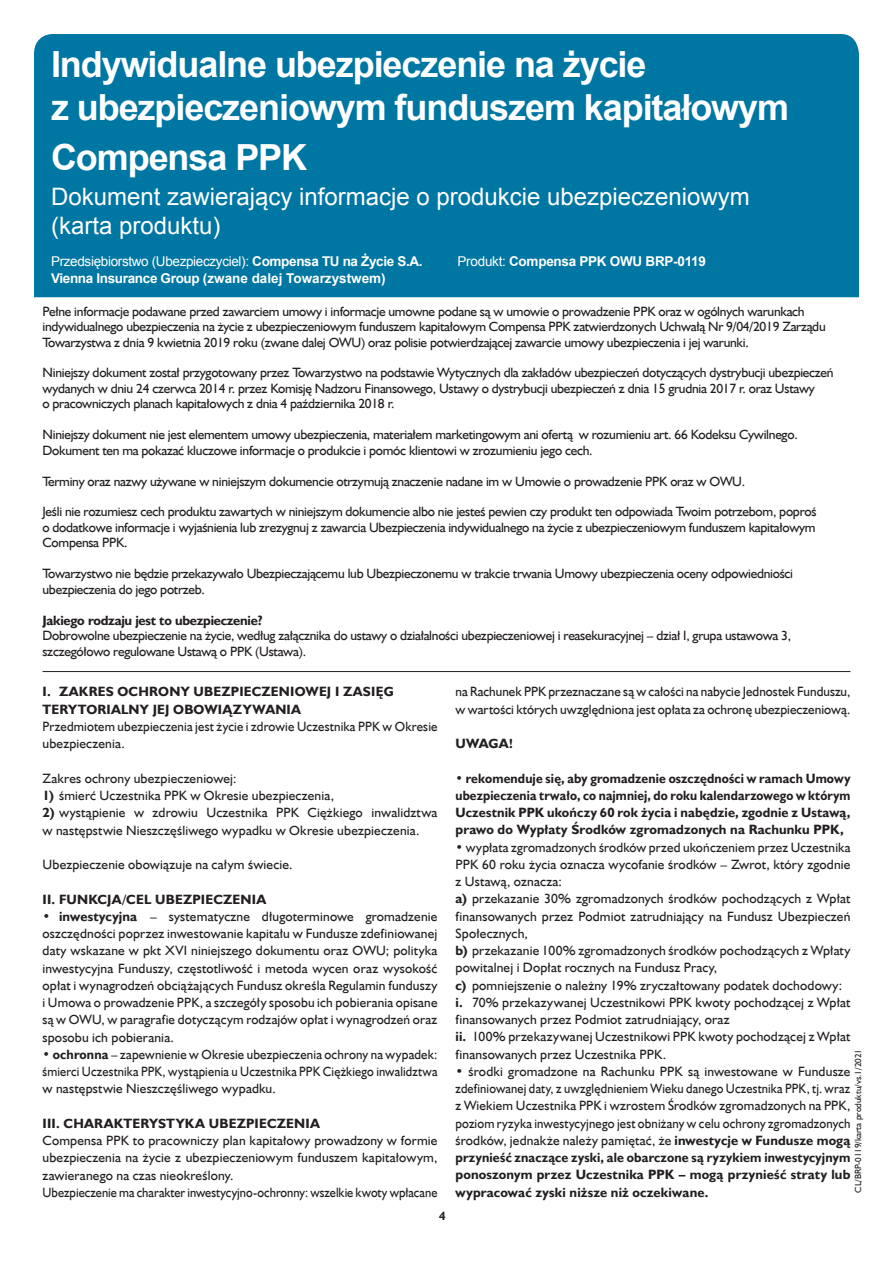
<style>
.page{position:relative;width:893px;height:1263px;background:#fff}
.page>*{position:absolute;margin:0;border:0;box-sizing:border-box;transform-origin:0 0}
.t1{font:700 36px/43.2px "Arial";letter-spacing:-.03em;color:#fff}
.t2{font:24px/28.8px "Arial";color:#fff}
.t3{font:13.5px/17.2px "Humanst 521 EU";letter-spacing:-.01em;color:#231f20}
.t4{font:13.5px/17.2px "Humanst 521 EU";letter-spacing:.01em;color:#231f20}
.t5{font:700 13.5px/17.2px "Humanst 521 EU";letter-spacing:.015em;color:#231f20;text-align:justify;scale:.94 1}
.t6{font:13.5px/17.2px "Humanst 521 EU";letter-spacing:-.01em;color:#231f20;text-align:justify;scale:.96 1}
.t7{font:700 13.5px/17.2px "Humanst 521 EU";letter-spacing:.015em;color:#231f20}
.t8{font:13.5px/17.2px "Humanst 521 EU";letter-spacing:.01em;color:#231f20;scale:.96 1}
.t9{font:700 13.5px "Arial";letter-spacing:-.02em;color:#fff}
.t10{font:13.5px "Arial";letter-spacing:-.025em;color:#fff}
.t11{font:700 13.5px "Humanst 521 EU";letter-spacing:-.02em;color:#231f20}
.t12{font:700 12px "Humanst 521 EU";color:#231f20}
.t13{font:9px "Humanst 521 EU";color:#231f20}
.s1{font-weight:700}
.s2{font-weight:400}
</style>
<div class="page">
<hr style="left:43px;top:671px;width:807px;height:1px;background:#231f20">
<div style="left:34px;top:34px;width:825px;height:263px;background:#0076a3"></div>
<h1 class="t1" style="left:51px;top:44px;width:740px">Indywidualne ubezpieczenie na życie<br>z ubezpieczeniowym funduszem kapitałowym</h1>
<h1 class="t1" style="left:51px;top:137px;width:258px">Compensa PPK</h1>
<h2 class="t2" style="left:51px;top:183px;width:700px">Dokument zawierający informacje o produkcie ubezpieczeniowym (karta produktu)</h2>
<p class="t10" style="left:51px;top:253px;width:373px">Przedsiębiorstwo (Ubezpieczyciel): <span class="s1">Compensa TU na Życie S.A.</span></p>
<p class="t9" style="left:458px;top:253px;width:250px"><span class="s2">Produkt:</span> Compensa PPK OWU BRP-0119</p>
<p class="t9" style="left:51px;top:269px;width:336px">Vienna Insurance Group (zwane dalej Towarzystwem)</p>
<p class="t3" style="left:43px;top:303px;width:785px;line-height:15.5px">Pełne informacje podawane przed zawarciem umowy i informacje umowne podane są w umowie o prowadzenie PPK oraz w ogólnych warunkach indywidualnego ubezpieczenia na życie z ubezpieczeniowym funduszem kapitałowym Compensa PPK zatwierdzonych Uchwałą Nr 9/04/2019 Zarządu<br>Towarzystwa z dnia 9 kwietnia 2019 roku (zwane dalej OWU) oraz polisie potwierdzającej zawarcie umowy ubezpieczenia i jej warunki.</p>
<p class="t3" style="left:43px;top:365px;width:793px;line-height:15.5px">Niniejszy dokument został przygotowany przez Towarzystwo na podstawie Wytycznych dla zakładów ubezpieczeń dotyczących dystrybucji ubezpieczeń wydanych w dniu 24 czerwca 2014 r. przez Komisję Nadzoru Finansowego, Ustawy o dystrybucji ubezpieczeń z dnia 15 grudnia 2017 r. oraz Ustawy<br>o pracowniczych planach kapitałowych z dnia 4 października 2018 r.</p>
<p class="t3" style="left:43px;top:427px;width:757px;line-height:15.5px">Niniejszy dokument nie jest elementem umowy ubezpieczenia, materiałem marketingowym ani ofertą w rozumieniu art. 66 Kodeksu Cywilnego.<br>Dokument ten ma pokazać kluczowe informacje o produkcie i pomóc klientowi w zrozumieniu jego cech.</p>
<p class="t3" style="left:43px;top:472px;width:704px">Terminy oraz nazwy używane w niniejszym dokumencie otrzymują znaczenie nadane im w Umowie o prowadzenie PPK oraz w OWU.</p>
<p class="t3" style="left:43px;top:504px;width:775px;line-height:15.5px;text-align:justify">Jeśli nie rozumiesz cech produktu zawartych w niniejszym dokumencie albo nie jesteś pewien czy produkt ten odpowiada Twoim potrzebom, poproś o dodatkowe informacje i wyjaśnienia lub zrezygnuj z zawarcia Ubezpieczenia indywidualnego na życie z ubezpieczeniowym funduszem kapitałowym Compensa PPK.</p>
<p class="t3" style="left:43px;top:566px;width:752px;line-height:15.5px">Towarzystwo nie będzie przekazywało Ubezpieczającemu lub Ubezpieczonemu w trakcie trwania Umowy ubezpieczenia oceny odpowiedniości ubezpieczenia do jego potrzeb.</p>
<p class="t11" style="left:43px;top:612px;width:222px">Jakiego rodzaju jest to ubezpieczenie?</p>
<p class="t3" style="left:43px;top:628px;width:750px;line-height:15.5px">Dobrowolne ubezpieczenie na życie, według załącznika do ustawy o działalności ubezpieczeniowej i reasekuracyjnej – dział I, grupa ustawowa 3, szczegółowo regulowane Ustawą o PPK (Ustawa).</p>
<p class="t7" style="left:43px;top:684px;width:353px">I. ZAKRES OCHRONY UBEZPIECZENIOWEJ I ZASIĘG<br>TERYTORIALNY JEJ OBOWIĄZYWANIA</p>
<p class="t8" style="left:43px;top:718px;width:413px">Przedmiotem ubezpieczenia jest życie i zdrowie Uczestnika PPK w Okresie ubezpieczenia.</p>
<p class="t4" style="left:43px;top:769px;width:195px">Zakres ochrony ubezpieczeniowej:</p>
<p class="t4" style="left:43px;top:787px;width:293px"><span class="s1">1)</span> śmierć Uczestnika PPK w Okresie ubezpieczenia,</p>
<p class="t4" style="left:43px;top:804px;width:396px"><span class="s1">2)</span> wystąpienie w zdrowiu Uczestnika PPK Ciężkiego inwalidztwa w następstwie Nieszczęśliwego wypadku w Okresie ubezpieczenia.</p>
<p class="t4" style="left:43px;top:856px;width:252px">Ubezpieczenie obowiązuje na całym świecie.</p>
<p class="t7" style="left:43px;top:891px;width:225px">II. FUNKCJA/CEL UBEZPIECZENIA</p>
<p class="t3" style="left:43px;top:907px;width:396px;text-align:justify"><span class="s1">• inwestycyjna</span> – systematyczne długoterminowe gromadzenie oszczędności poprzez inwestowanie kapitału w Fundusze zdefiniowanej daty wskazane w pkt XVI niniejszego dokumentu oraz OWU; polityka inwestycyjna Funduszy, częstotliwość i metoda wycen oraz wysokość opłat i wynagrodzeń obciążających Fundusz określa Regulamin funduszy i Umowa o prowadzenie PPK, a szczegóły sposobu ich pobierania opisane są w OWU, w paragrafie dotyczącym rodzajów opłat i wynagrodzeń oraz sposobu ich pobierania.</p>
<p class="t6" style="left:43px;top:1045px;width:413px"><span class="s1">• ochronna</span> – zapewnienie w Okresie ubezpieczenia ochrony na wypadek: śmierci Uczestnika PPK, wystąpienia u Uczestnika PPK Ciężkiego inwalidztwa w następstwie Nieszczęśliwego wypadku.</p>
<p class="t7" style="left:43px;top:1115px;width:279px">III. CHARAKTERYSTYKA UBEZPIECZENIA</p>
<p class="t4" style="left:43px;top:1132px;width:396px">Compensa PPK to pracowniczy plan kapitałowy prowadzony w formie ubezpieczenia na życie z ubezpieczeniowym funduszem kapitałowym, zawieranego na czas nieokreślony.<br>Ubezpieczenie ma charakter inwestycyjno-ochronny: wszelkie kwoty wpłacane</p>
<p class="t12" style="left:439px;top:1209px;width:8px">4</p>
<p class="t3" style="left:455px;top:683px;width:396px">na Rachunek PPK przeznaczane są w całości na nabycie Jednostek Funduszu, w wartości których uwzględniona jest opłata za ochronę ubezpieczeniową.</p>
<p class="t7" style="left:455px;top:735px;width:59px">UWAGA!</p>
<p class="t5" style="left:455px;top:770px;width:422px">• rekomenduje się, aby gromadzenie oszczędności w ramach Umowy ubezpieczenia trwało, co najmniej, do roku kalendarzowego w którym Uczestnik PPK ukończy 60 rok życia i nabędzie, zgodnie z Ustawą, prawo do Wypłaty Środków zgromadzonych na Rachunku PPK,</p>
<p class="t4" style="left:455px;top:838px;width:396px">• wypłata zgromadzonych środków przed ukończeniem przez Uczestnika PPK 60 roku życia oznacza wycofanie środków – Zwrot, który zgodnie z Ustawą, oznacza:<br><span class="s1">a)</span> przekazanie 30% zgromadzonych środków pochodzących z Wpłat finansowanych przez Podmiot zatrudniający na Fundusz Ubezpieczeń Społecznych,<br><span class="s1">b)</span> przekazanie 100% zgromadzonych środków pochodzących z Wpłaty powitalnej i Dopłat rocznych na Fundusz Pracy,<br><span class="s1">c)</span> pomniejszenie o należny 19% zryczałtowany podatek dochodowy: <span class="s1">i.</span> 70% przekazywanej Uczestnikowi PPK kwoty pochodzącej z Wpłat finansowanych przez Podmiot zatrudniający, oraz<br><span class="s1">ii.</span> 100% przekazywanej Uczestnikowi PPK kwoty pochodzącej z Wpłat finansowanych przez Uczestnika PPK.</p>
<p class="t3" style="left:455px;top:1063px;width:396px;text-align:justify">• środki gromadzone na Rachunku PPK są inwestowane w Fundusze zdefiniowanej daty, z uwzględnieniem Wieku danego Uczestnika PPK, tj. wraz z Wiekiem Uczestnika PPK i wzrostem Środków zgromadzonych na PPK, poziom ryzyka inwestycyjnego jest obniżany w celu ochrony zgromadzonych środków, jednakże należy pamiętać, że <span class="s1">inwestycje w Fundusze mogą przynieść znaczące zyski, ale obarczone są ryzykiem inwestycyjnym ponoszonym przez Uczestnika PPK – mogą przynieść straty lub wypracować zyski niższe niż oczekiwane.</span></p>
<p class="t13" style="left:852px;top:1193px;width:145px;rotate:-90deg">CL/BRP-0119/karta produktu/vs.1/2021</p>
</div>
